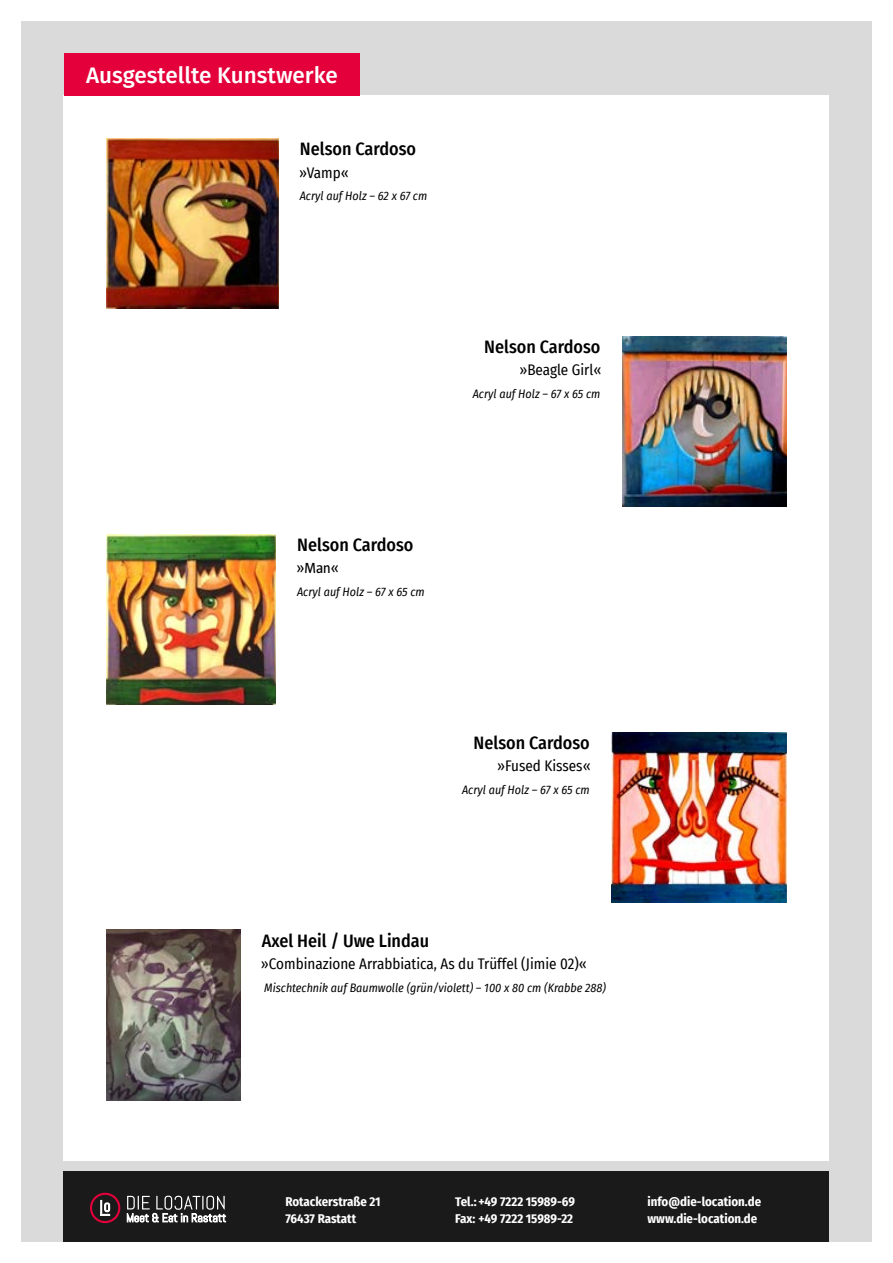
<style>
.page{position:relative;width:893px;height:1263px;background:#fff}
.page>*{position:absolute;margin:0;border:0;box-sizing:border-box;transform-origin:0 0}
.t1{font:500 22.5px "Fira Sans";color:#fff}
.t2{font:500 18px "Fira Sans Condensed";color:#000}
.t3{font:15px "Fira Sans Condensed";color:#000}
.t4{font:15px "Taz";color:#000}
.t5{font:700 12.75px/17.4px "Fira Sans Condensed";color:#fff}
.t6{font:italic 12px "Fira Sans Condensed";color:#000}
.s1{font-family:"Fira Sans Condensed"}
</style>
<div class="page">
<div style="left:21px;top:21px;width:851px;height:1221px;background:#dadada"></div>
<div style="left:64px;top:1171px;width:765px;height:71px;background:#1f1f1f"></div>
<svg style="left:127px;top:1196px;width:99px;height:26px"></svg>
<div style="left:90px;top:1193px;width:30px;height:30px;border:2px solid #e4003a;border-radius:50%"></div>
<svg style="left:100px;top:1200px;width:11px;height:16px"></svg>
<div style="left:64px;top:96px;width:765px;height:1065px;background:#fff"></div>
<div style="left:64px;top:53px;width:295px;height:43px;background:#e4003a"></div>
<img style="left:106px;top:138px;width:172px;height:170px">
<img style="left:622px;top:336px;width:165px;height:170px">
<img style="left:106px;top:534px;width:170px;height:170px">
<img style="left:611px;top:732px;width:176px;height:170px">
<img style="left:106px;top:930px;width:134px;height:170px">
<p class="t1" style="left:86px;top:57px;width:253px">Ausgestellte Kunstwerke</p>
<p class="t2" style="left:300px;top:135px;width:118px">Nelson Cardoso</p>
<p class="t3" style="left:299px;top:161px;width:51px">»Vamp«</p>
<p class="t6" style="left:300px;top:187px;width:129px">Acryl auf Holz – 62 x 67 cm</p>
<p class="t2" style="left:484px;top:332px;width:118px">Nelson Cardoso</p>
<p class="t3" style="left:519px;top:359px;width:84px">»Beagle Girl«</p>
<p class="t6" style="left:473px;top:385px;width:129px">Acryl auf Holz – 67 x 65 cm</p>
<p class="t2" style="left:297px;top:530px;width:118px">Nelson Cardoso</p>
<p class="t4" style="left:296px;top:558px;width:44px"><span class="s1">»</span>Man<span class="s1">«</span></p>
<p class="t6" style="left:297px;top:583px;width:129px">Acryl auf Holz – 67 x 65 cm</p>
<p class="t2" style="left:474px;top:728px;width:118px">Nelson Cardoso</p>
<p class="t3" style="left:497px;top:755px;width:95px">»Fused Kisses«</p>
<p class="t6" style="left:462px;top:781px;width:129px">Acryl auf Holz – 67 x 65 cm</p>
<p class="t2" style="left:262px;top:926px;width:169px">Axel Heil / Uwe Lindau</p>
<p class="t3" style="left:261px;top:952px;width:327px">»Combinazione Arrabbiatica, As du Trüffel (Jimie 02)«</p>
<p class="t6" style="left:264px;top:979px;width:343px">Mischtechnik auf Baumwolle (grün/violett) – 100 x 80 cm (Krabbe 288)</p>
<p class="t5" style="left:285px;top:1191px;width:97px">Rotackerstraße 21<br>76437 Rastatt</p>
<p class="t5" style="left:455px;top:1191px;width:121px">Tel.: +49 7222 15989-69<br>Fax: +49 7222 15989-22</p>
<p class="t5" style="left:648px;top:1191px;width:115px">info@die-location.de www.die-location.de</p>
</div>
